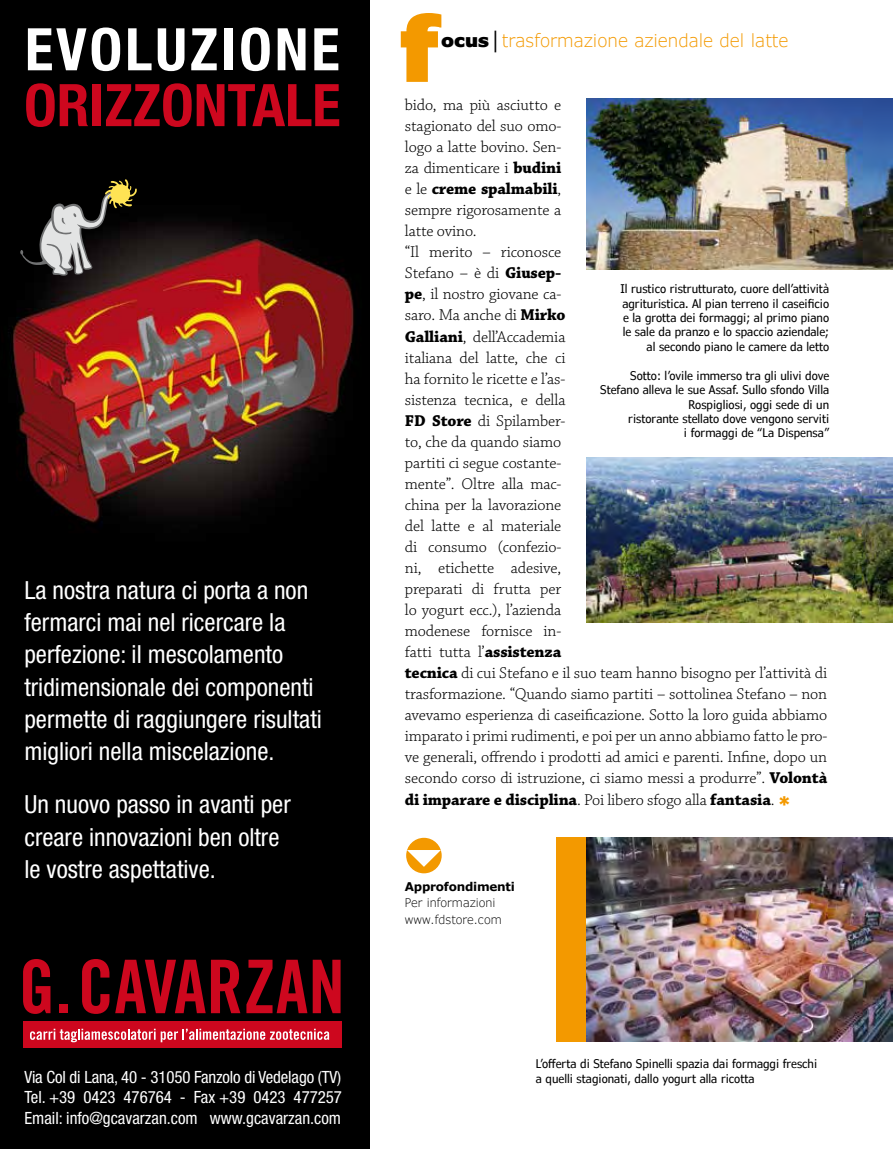
<style>
.page{position:relative;width:893px;height:1149px;background:#fff}
.page>*{position:absolute;margin:0;border:0;box-sizing:border-box;transform-origin:0 0}
.t1{font:700 condensed 58.8px "Helvetica Neue LT Std";color:#cd071e}
.t2{font:700 condensed 58.8px "Helvetica Neue LT Std";letter-spacing:.05em;color:#fff}
.t3{font:condensed 24.9px/32.2px "Helvetica Neue LT Std";color:#fff}
.t4{font:300 18px "Verdana Pro";color:#f39900}
.t5{font:condensed 16.95px/20.5px "Helvetica Neue LT Std";color:#fff;text-align:justify}
.t6{font:300 16.5px/21px "Chaparral Pro";letter-spacing:-.01em;color:#000}
.t7{font:condensed 12px/14.4px "Verdana Pro";color:#000;text-align:right}
.t8{font:300 12px/16.5px "Verdana Pro";color:#000}
.t9{font:700 12px "Verdana Pro";letter-spacing:-.02em;color:#000}
.s1{font-weight:900;color:#000}
.s2{font-weight:700}
.s3{font-family:"Verdana Pro";font-weight:900;font-size:18px;color:#f39900}
.s4{font-family:"Verdana Pro";font-weight:900;font-size:18px;color:#fff}
</style>
<div class="page">
<img style="left:587px;top:98px;width:306px;height:171px">
<img style="left:587px;top:457px;width:306px;height:165px">
<div style="left:556px;top:837px;width:337px;height:204px;background:#f39900"></div>
<img style="left:587px;top:837px;width:306px;height:204px">
<div style="left:407px;top:838px;width:34px;height:34px;background:#f39900;border-radius:50%"></div>
<div style="left:406px;top:837px;width:36px;height:36px;border:2px solid #f39900;border-radius:50%"></div>
<svg style="left:407px;top:849px;width:34px;height:17px"></svg>
<div style="left:0;top:0;width:370px;height:1148px;background:#000"></div>
<img style="left:11px;top:222px;width:343px;height:303px">
<svg style="left:19px;top:179px;width:118px;height:97px"></svg>
<svg style="left:23px;top:959px;width:27px;height:54px"></svg>
<div style="left:59px;top:1004px;width:9px;height:8px;background:#cd071e"></div>
<svg style="left:82px;top:959px;width:27px;height:54px"></svg>
<svg style="left:115px;top:959px;width:125px;height:53px"></svg>
<svg style="left:246px;top:959px;width:61px;height:53px"></svg>
<svg style="left:313px;top:959px;width:28px;height:53px"></svg>
<div style="left:23px;top:1021px;width:319px;height:26px;background:#cd071e"></div>
<svg style="left:30px;top:1028px;width:299px;height:13px"></svg>
<svg style="left:401px;top:13px;width:40px;height:69px"></svg>
<h1 class="t2" style="left:25px;top:14px;width:316px">EVOLUZIONE</h1>
<h1 class="t1" style="left:24px;top:70px;width:318px">ORIZZONTALE</h1>
<h2 class="t3" style="left:24px;top:573px;width:299px">La nostra natura ci porta a non fermarci mai nel ricercare la perfezione: il mescolamento tridimensionale dei componenti permette di raggiungere risultati migliori nella miscelazione.</h2>
<h2 class="t3" style="left:24px;top:788px;width:268px">Un nuovo passo in avanti per creare innovazioni ben oltre le vostre aspettative.</h2>
<p class="t5" style="left:24px;top:1065px;width:319px">Via Col di Lana, 40 - 31050 Fanzolo di Vedelago (TV)<br>Tel. +39 0423 476764 - Fax +39 0423 477257<br>Email: info@gcavarzan.com www.gcavarzan.com</p>
<p class="t4" style="left:441px;top:28px;width:349px"><span class="s1">ocus│</span>trasformazione aziendale del latte</p>
<p class="t6" style="left:405px;top:95px;width:424px">bido, ma più asciutto e<br>stagionato del suo omo-<br>logo a latte bovino. Sen-<br>za dimenticare i <span class="s2">budini<br></span>e le <span class="s2">creme spalmabili</span>,<br>sempre rigorosamente a<br>latte ovino.<br>“Il merito – riconosce<br>Stefano – è di <span class="s2">Giusep-<br>pe</span>, il nostro giovane ca-<br>saro. Ma anche di <span class="s2">Mirko<br>Galliani</span>, dell’Accademia<br>italiana del latte, che ci<br>ha fornito le ricette e l’as-<br>sistenza tecnica, e della<br><span class="s2">FD Store</span> di Spilamber-<br>to, che da quando siamo<br>partiti ci segue costante-<br>mente”. Oltre alla mac-<br>china per la lavorazione<br>del latte e al materiale<br>di consumo (confezio-<br>ni, etichette adesive,<br>preparati di frutta per<br>lo yogurt ecc.), l’azienda<br>modenese fornisce in-<br>fatti tutta l’<span class="s2">assistenza<br>tecnica</span> di cui Stefano e il suo team hanno bisogno per l’attività di trasformazione. “Quando siamo partiti – sottolinea Stefano – non avevamo esperienza di caseificazione. Sotto la loro guida abbiamo imparato i primi rudimenti, e poi per un anno abbiamo fatto le pro&shy;ve generali, offrendo i prodotti ad amici e parenti. Infine, dopo un secondo corso di istruzione, ci siamo messi a produrre”. <span class="s2">Volontà di imparare e disciplina</span>. Poi libero sfogo alla <span class="s2">fantasia</span>. <span class="s3">*</span><span class="s4">*</span></p>
<p class="t7" style="left:620px;top:282px;width:210px">Il rustico ristrutturato, cuore dell’attività agrituristica. Al pian terreno il caseificio e la grotta dei formaggi; al primo piano le sale da pranzo e lo spaccio aziendale; al secondo piano le camere da letto</p>
<p class="t7" style="left:600px;top:368px;width:230px">Sotto: l’ovile immerso tra gli ulivi dove Stefano alleva le sue Assaf. Sullo sfondo Villa Rospigliosi, oggi sede di un<br>ristorante stellato dove vengono serviti<br>i formaggi de “La Dispensa”</p>
<p class="t9" style="left:405px;top:878px;width:112px">Approfondimenti</p>
<p class="t8" style="left:405px;top:894px;width:98px">Per informazioni www.fdstore.com</p>
<p class="t7" style="left:536px;top:1056px;width:283px;text-align:left">L’offerta di Stefano Spinelli spazia dai formaggi freschi a quelli stagionati, dallo yogurt alla ricotta</p>
</div>
